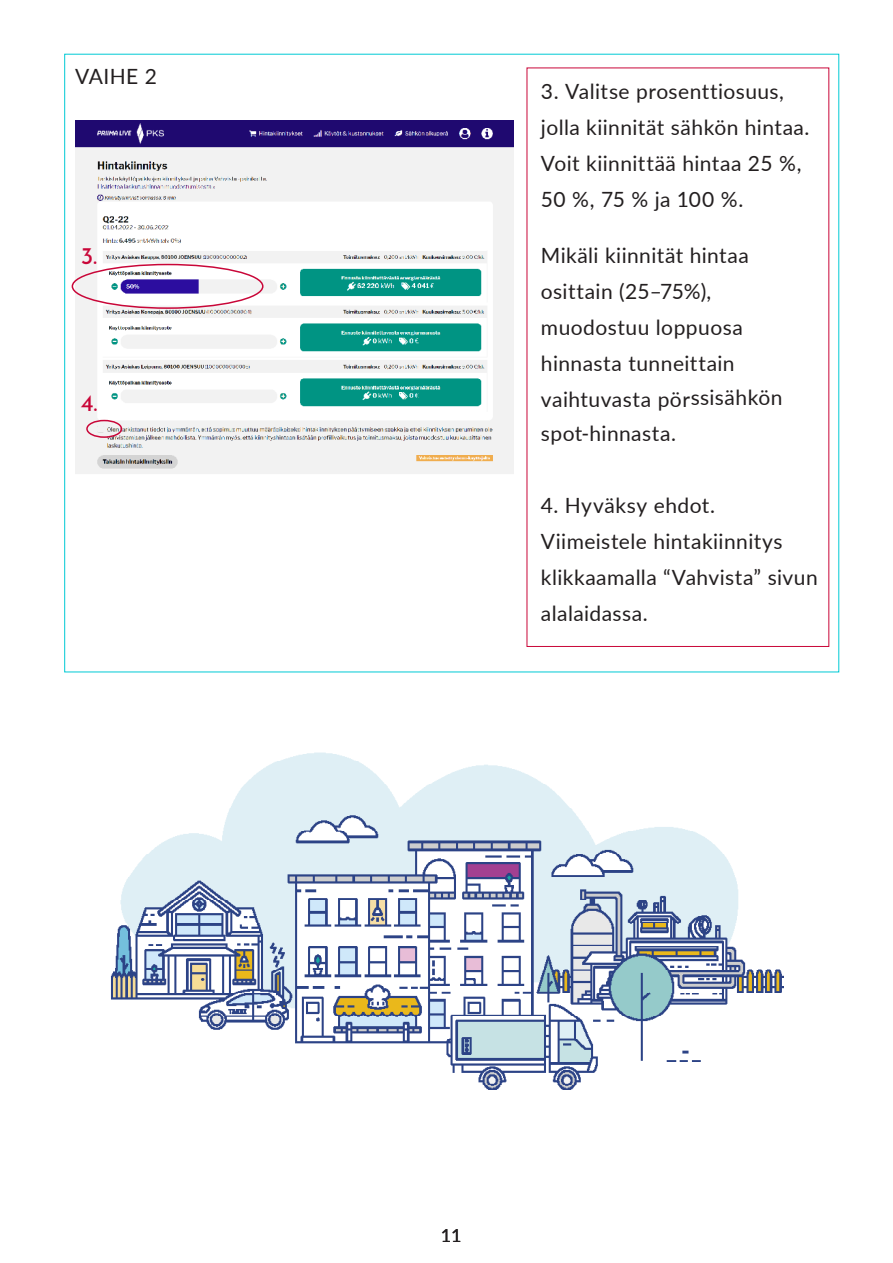
<style>
.page{position:relative;width:893px;height:1263px;background:#fff}
.page>*{position:absolute;margin:0;border:0;box-sizing:border-box;transform-origin:0 0}
.Otsikko_3__Red{font:24px "Josefin Sans";color:#c90638}
.Body_Text{font:21px/36px "Lato";letter-spacing:.02em;color:#231f20}
.t1{font:18px "Lato";color:#231f20}
</style>
<div class="page">
<img style="left:75px;top:120px;width:439px;height:202px">
<img style="left:76px;top:300px;width:438px;height:174px">
<div style="left:72px;top:264px;width:192px;height:45px;border:2px solid #c90638;border-radius:50%"></div>
<div style="left:86px;top:420px;width:36px;height:18px;border:2px solid #c90638;border-radius:50%"></div>
<img style="left:111px;top:752px;width:672px;height:338px">
<p class="Body_Text" style="left:75px;top:57px;width:83px">VAIHE 2</p>
<p class="Otsikko_3__Red" style="left:81px;top:236px;width:18px">3.</p>
<p class="Otsikko_3__Red" style="left:81px;top:383px;width:18px">4.</p>
<p class="Body_Text" style="left:541px;top:72px;width:270px">3. Valitse prosenttiosuus, jolla kiinnität sähkön hintaa.<br>Voit kiinnittää hintaa 25 %,<br>50 %, 75 % ja 100 %.</p>
<p class="Body_Text" style="left:541px;top:236px;width:243px">Mikäli kiinnität hintaa osittain (25–75%), muodostuu loppuosa hinnasta tunneittain vaihtuvasta pörssisähkön spot-hinnasta.</p>
<p class="Body_Text" style="left:541px;top:486px;width:176px">4. Hyväksy ehdot.</p>
<p class="Body_Text" style="left:541px;top:522px;width:278px">Viimeistele hintakiinnitys klikkaamalla “Vahvista” sivun alalaidassa.</p>
<p class="t1" style="left:441px;top:1223px;width:22px">11</p>
</div>
